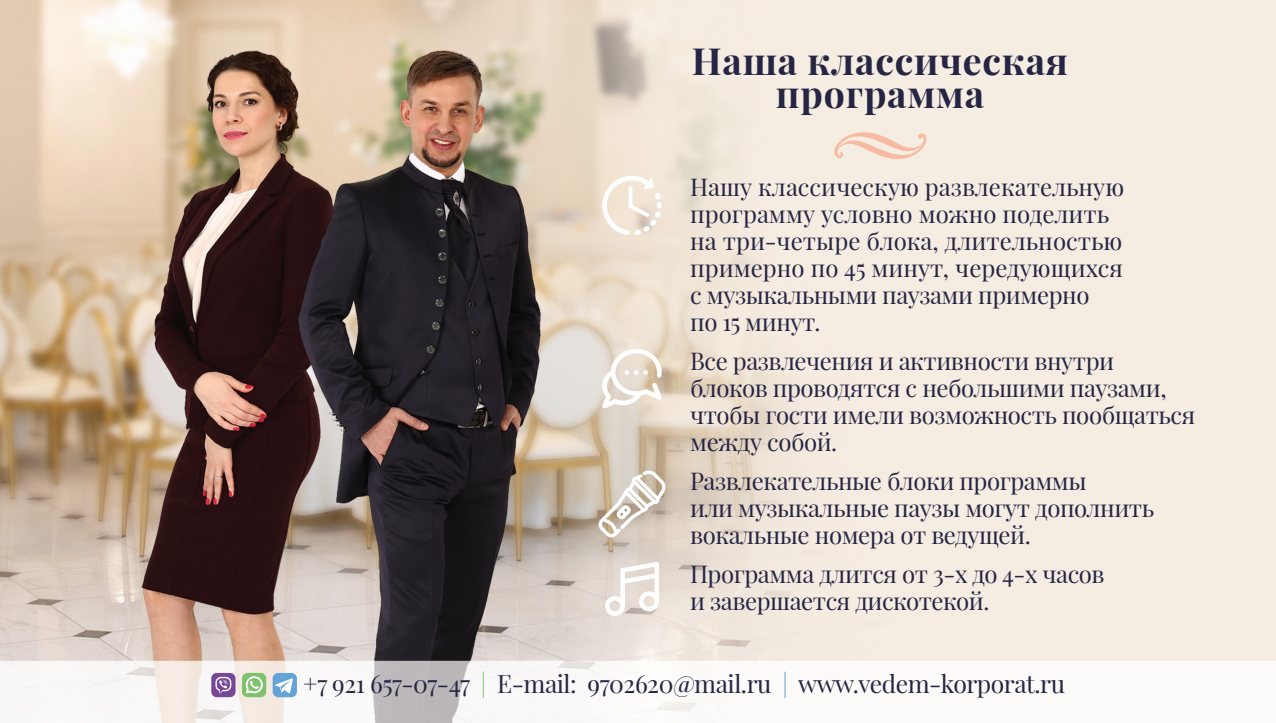
<style>
.page{position:relative;width:1276px;height:723px;background:#fff}
.page>*{position:absolute;margin:0;border:0;box-sizing:border-box;transform-origin:0 0}
.t1{font:700 37.5px/33px "Playfair Display";letter-spacing:.02em;color:#262544;text-align:center}
.t2{font:24.75px "Playfair Display";letter-spacing:-.02em;color:#262544}
.t3{font:24px/27px "Playfair Display";letter-spacing:-.02em;color:#262544}
.t4{font:24px/27px "Playfair Display";color:#262544}
.s1{color:#7fc16d}
.s2{color:#64a3d7}
</style>
<div class="page">
<img style="left:0;top:0;width:1276px;height:723px">
<div style="left:273px;top:673px;width:24px;height:24px;background:#64a3d7;border-radius:6px"></div>
<svg style="left:275px;top:678px;width:18px;height:15px"></svg>
<div style="left:211px;top:673px;width:24px;height:24px;background:#784898;border-radius:6px"></div>
<svg style="left:215px;top:676px;width:16px;height:17px"></svg>
<div style="left:242px;top:673px;width:24px;height:24px;background:#7fc16d;border-radius:6px"></div>
<svg style="left:246px;top:676px;width:17px;height:17px"></svg>
<svg style="left:834px;top:132px;width:93px;height:28px;background:#f5dccc"></svg>
<svg style="left:602px;top:175px;width:60px;height:60px"></svg>
<svg style="left:605px;top:562px;width:54px;height:54px"></svg>
<svg style="left:602px;top:349px;width:60px;height:59px"></svg>
<svg style="left:598px;top:469px;width:67px;height:68px"></svg>
<h1 class="t1" style="left:692px;top:44px;width:377px">Наша классическая программа</h1>
<p class="t4" style="left:690px;top:174px;width:435px">Нашу классическую развлекательную программу условно можно поделить на три-четыре блока, длительностью примерно по 45 минут, чередующихся с музыкальными паузами примерно<br>по 15 минут.</p>
<p class="t3" style="left:690px;top:348px;width:506px">Все развлечения и активности внутри блоков проводятся с небольшими паузами, чтобы гости имели возможность пообщаться между собой.</p>
<p class="t3" style="left:690px;top:468px;width:465px">Развлекательные блоки программы<br>или музыкальные паузы могут дополнить вокальные номера от ведущей.</p>
<p class="t3" style="left:690px;top:561px;width:416px">Программа длится от 3-х до 4-х часов и завершается дискотекой.</p>
<p class="t2" style="left:303px;top:668px;width:763px">+7 921 657-07-47 <span class="s1">|</span> E-mail: 9702620@mail.ru <span class="s2">|</span> www.vedem-korporat.ru</p>
</div>
